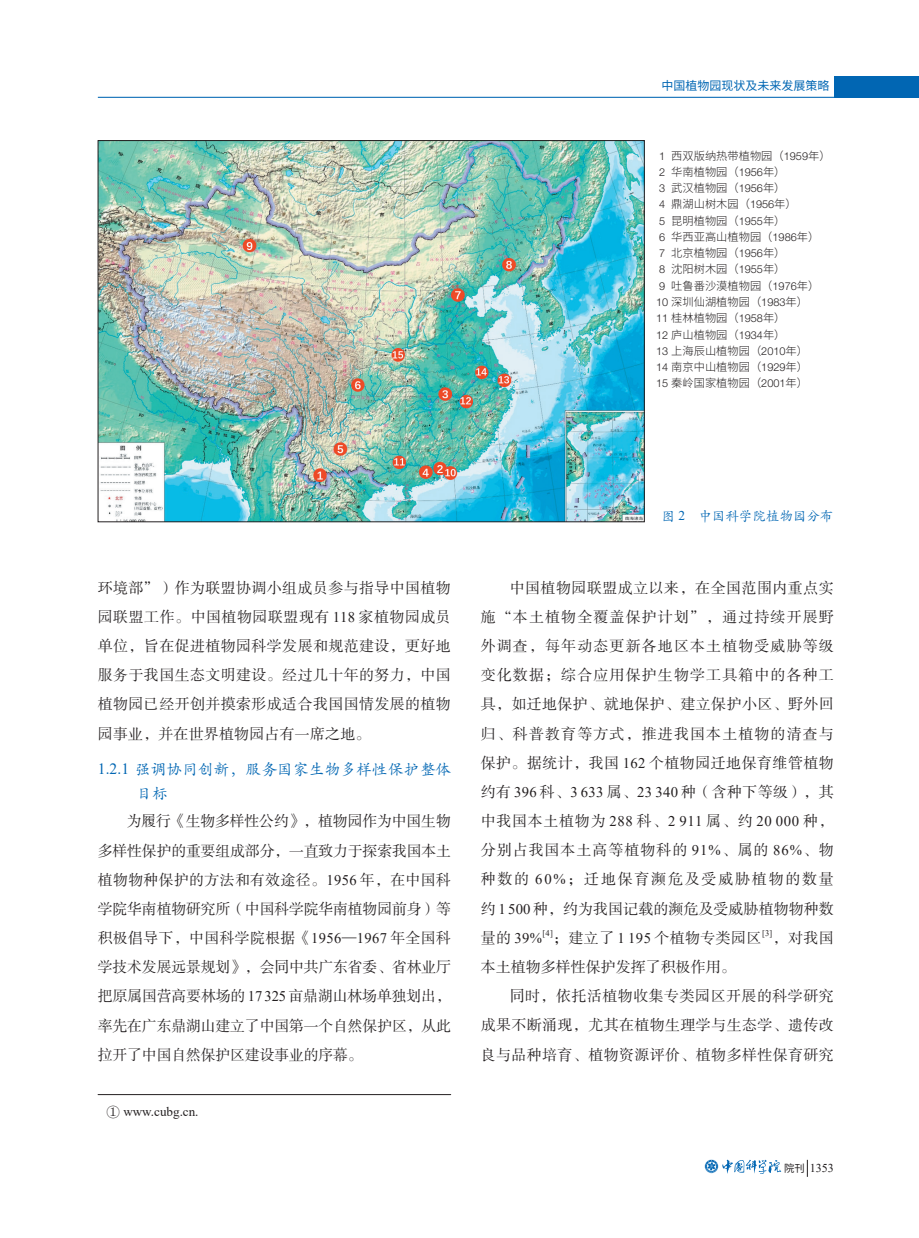
<style>
.page{position:relative;width:919px;height:1238px;background:#fff}
.page>*{position:absolute;margin:0;border:0;box-sizing:border-box;transform-origin:0 0}
.t1{font:15.75px/24px "ST Kaiti";letter-spacing:.005em;color:#0166b3}
.t2{font:15px/29.1px "FZSSJW GB1 0";letter-spacing:.025em;color:#231f20;text-align:justify}
.t3{font:15px "FZSSJW GB1 0";color:#231f20}
.t4{font:14.7px "Times New Roman";color:#231f20}
.t5{font:13.5px "ST Kaiti";color:#0166b3}
.t6{font:13.05px "Times New Roman";color:#231f20}
.t7{font:12px "Source Han Sans CN";color:#0166b3}
.t8{font:12px "Times New Roman";color:#231f20}
.t9{font:300 11.25px/16.2px "Source Han Sans CN";color:#231f20}
.t10{font:8.55px "Times New Roman";color:#231f20}
.s1{font-family:"Helvetica Neue LT Pro";font-size:10.95px}
.s2{font-family:"Times New Roman";font-size:14.7px}
.s3{font-family:"Times New Roman";font-size:15.6px}
.s4{font-family:"Times New Roman";font-size:15.3px}
.s5{font-family:"ST Kaiti";font-size:13.5px}
.s6{font-family:"Times New Roman";font-size:13.35px}
.s7{font-family:"FZSSJW GB1 0";font-size:15px}
.s8{font-family:"Source Han Sans CN";font-size:10.35px}
</style>
<div class="page">
<svg style="left:704px;top:1159px;width:77px;height:14px"></svg>
<svg style="left:807px;top:1159px;width:1px;height:17px"></svg>
<div style="left:834px;top:77px;width:84px;height:21px;background:#0166b3"></div>
<hr style="left:98px;top:97px;width:820px;height:1px;background:#0166b3">
<img style="left:100px;top:142px;width:542px;height:378px">
<hr style="left:98px;top:1094px;width:352px;height:1px;background:#231f20">
<p class="t7" style="left:661px;top:79px;width:169px">中国植物园现状及未来发展策略</p>
<p class="t9" style="left:656px;top:148px;width:176px"><span class="s1">1</span> 西双版纳热带植物园（<span class="s1">1959</span>年）<br><span class="s1">2</span> 华南植物园（<span class="s1">1956</span>年）<br><span class="s1">3</span> 武汉植物园（<span class="s1">1956</span>年）<br><span class="s1">4</span> 鼎湖山树木园（<span class="s1">1956</span>年）<br><span class="s1">5</span> 昆明植物园（<span class="s1">1955</span>年）<br><span class="s1">6</span> 华西亚高山植物园（<span class="s1">1986</span>年）<br><span class="s1">7</span> 北京植物园（<span class="s1">1956</span>年）<br><span class="s1">8</span> 沈阳树木园（<span class="s1">1955</span>年）<br><span class="s1">9</span> 吐鲁番沙漠植物园（<span class="s1">1976</span>年）<br><span class="s1">10</span> 深圳仙湖植物园（<span class="s1">1983</span>年）<br><span class="s1">11</span> 桂林植物园（<span class="s1">1958</span>年）<br><span class="s1">12</span> 庐山植物园（<span class="s1">1934</span>年）<br><span class="s1">13</span> 上海辰山植物园（<span class="s1">2010</span>年）<br><span class="s1">14</span> 南京中山植物园（<span class="s1">1929</span>年）<br><span class="s1">15</span> 秦岭国家植物园（<span class="s1">2001</span>年）</p>
<p class="t2" style="left:98px;top:573px;width:354px">环境部”）作为联盟协调小组成员参与指导中国植物园联盟工作。中国植物园联盟现有 <span class="s2">118</span> 家植物园成员单位，旨在促进植物园科学发展和规范建设，更好地服务于我国生态文明建设。经过几十年的努力，中国植物园已经开创并摸索形成适合我国国情发展的植物园事业，并在世界植物园占有一席之地。</p>
<p class="t1" style="left:136px;top:756px;width:316px;text-indent:-38px"><span class="s3">1</span><span class="s4">.</span><span class="s3">2</span><span class="s4">.</span><span class="s3">1</span> 强调协同创新，服务国家生物多样性保护整体目标</p>
<p class="t2" style="left:98px;top:807px;width:354px;text-indent:29px">为履行《生物多样性公约》，植物园作为中国生物多样性保护的重要组成部分，一直致力于探索我国本土植物物种保护的方法和有效途径。<span class="s2">1956</span> 年，在中国科学院华南植物研究所（中国科学院华南植物园前身）等积极倡导下，中国科学院根据《<span class="s2">1956</span>—<span class="s2">1967</span> 年全国科学技术发展远景规划》，会同中共广东省委、省林业厅把原属国营高要林场的 <span class="s2">17 325</span> 亩鼎湖山林场单独划出，率先在广东鼎湖山建立了中国第一个自然保护区，从此拉开了中国自然保护区建设事业的序幕。</p>
<p class="t6" style="left:106px;top:1102px;width:94px"><span class="s5">①</span> www.cubg.cn.</p>
<p class="t5" style="left:661px;top:507px;width:173px">图 <span class="s6">2</span> 中国科学院植物园分布</p>
<p class="t2" style="left:480px;top:573px;width:354px;text-indent:29px">中国植物园联盟成立以来，在全国范围内重点实施“本土植物全覆盖保护计划”，通过持续开展野外调查，每年动态更新各地区本土植物受威胁等级变化数据；综合应用保护生物学工具箱中的各种工具，如迁地保护、就地保护、建立保护小区、野外回归、科普教育等方式，推进我国本土植物的清查与保护。据统计，我国 <span class="s2">162</span> 个植物园迁地保育维管植物约有 <span class="s2">396</span> 科、<span class="s2">3 633</span> 属、<span class="s2">23 340</span> 种（含种下等级），其中我国本土植物为 <span class="s2">288</span> 科、<span class="s2">2 911</span> 属、约 <span class="s2">20 000</span> 种，分别占我国本土高等植物科的 <span class="s2">91%</span>、属的 <span class="s2">86%</span>、物种数的 <span class="s2">60%</span>；迁地保育濒危及受威胁植物的数量约 <span class="s2">1 500</span> 种，约为我国记载的濒危及受威胁植物物种数</p>
<p class="t4" style="left:480px;top:927px;width:63px"><span class="s7">量的</span> 39%</p>
<p class="t10" style="left:542px;top:926px;width:12px">[4]</p>
<p class="t2" style="left:553px;top:923px;width:210px">；建立了 <span class="s2">1 195</span> 个植物专类园区</p>
<p class="t10" style="left:762px;top:926px;width:12px">[3]</p>
<p class="t2" style="left:772px;top:923px;width:63px">，对我国</p>
<p class="t3" style="left:480px;top:959px;width:256px">本土植物多样性保护发挥了积极作用。</p>
<p class="t2" style="left:509px;top:982px;width:326px">同时，依托活植物收集专类园区开展的科学研究</p>
<p class="t2" style="left:480px;top:1011px;width:354px">成果不断涌现，尤其在植物生理学与生态学、遗传改</p>
<p class="t2" style="left:480px;top:1040px;width:354px">良与品种培育、植物资源评价、植物多样性保育研究</p>
<p class="t8" style="left:784px;top:1159px;width:51px"><span class="s8">院刊</span> 1353</p>
</div>
